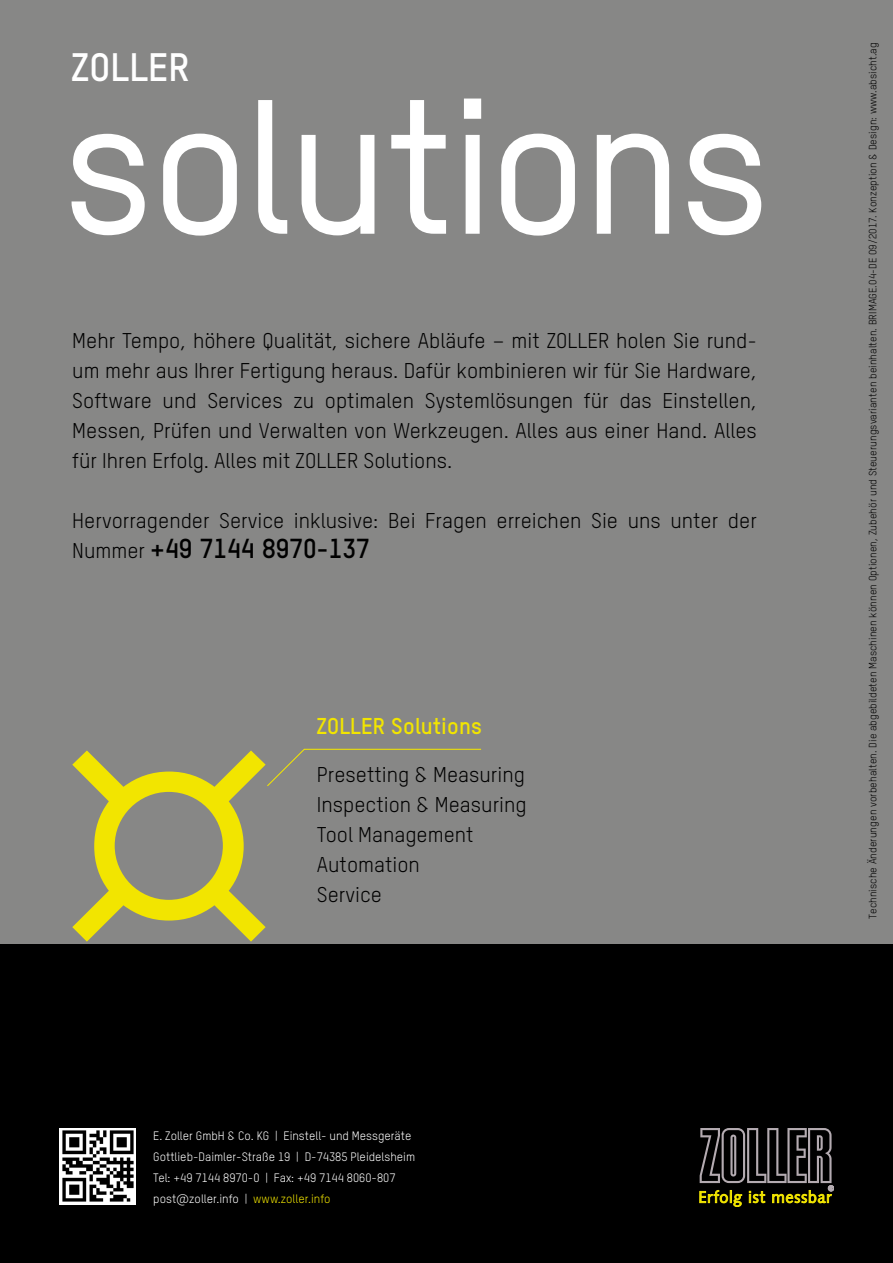
<style>
.page{position:relative;width:893px;height:1263px;background:#fff}
.page>*{position:absolute;margin:0;border:0;box-sizing:border-box;transform-origin:0 0}
.t1{font:500 187.5px "TSTARPRO";letter-spacing:-.02em;color:#fff}
.t2{font:700 39px "TSTARPRO";letter-spacing:.01em;color:#fff}
.t3{font:700 27px "TSTARPRO";color:#000}
.t4{font:700 22.5px "TSTARPRO";letter-spacing:.01em;color:#f2e500}
.t5{font:21px/30px "TSTARPRO";color:#000}
.t6{font:12px/21px "TSTARPRO";color:#fff}
.t7{font:10.5px "TSTARPRO";letter-spacing:.005em;color:#000}
.s1{font-weight:400;font-size:21px}
.s2{color:#f2e500}
</style>
<div class="page">
<div style="left:0;top:0;width:893px;height:944px;background:#878786"></div>
<div style="left:0;top:944px;width:893px;height:319px;background:#000"></div>
<svg style="left:699px;top:1128px;width:135px;height:79px"></svg>
<svg style="left:72px;top:748px;width:410px;height:194px"></svg>
<img style="left:60px;top:1128px;width:76px;height:76px">
<h2 class="t2" style="left:71px;top:41px;width:120px">ZOLLER</h2>
<p class="t7" style="left:866px;top:918px;width:878px;rotate:-90deg">Technische Änderungen vorbehalten. Die abgebildeten Maschinen können Optionen, Zubehör und Steuerungsvarianten beinhalten. BRIMAGE.04-DE 09/2017. Konzeption &amp; Design: www.absicht.ag</p>
<h1 class="t1" style="left:63px;top:41px;width:708px">solutions</h1>
<p class="t5" style="left:72px;top:325px;width:686px;text-align:justify">Mehr Tempo, höhere Qualität, sichere Abläufe – mit ZOLLER holen Sie rund&shy;um mehr aus Ihrer Fertigung heraus. Dafür kombinieren wir für Sie Hardware, Software und Services zu optimalen Systemlösungen für das Einstellen, Messen, Prüfen und Verwalten von Werkzeugen. Alles aus einer Hand. Alles für Ihren Erfolg. Alles mit ZOLLER Solutions.</p>
<p class="t5" style="left:72px;top:505px;width:686px">Hervorragender Service inklusive: Bei Fragen erreichen Sie uns unter der</p>
<p class="t3" style="left:72px;top:530px;width:299px"><span class="s1">Nummer</span> +49 7144 8970-137</p>
<p class="t4" style="left:317px;top:711px;width:167px">ZOLLER Solutions</p>
<p class="t5" style="left:317px;top:759px;width:211px">Presetting &amp; Measuring<br>Inspection &amp; Measuring<br>Tool Management<br>Automation<br>Service</p>
<p class="t6" style="left:153px;top:1125px;width:263px">E. Zoller GmbH &amp; Co. KG | Einstell- und Messgeräte Gottlieb-Daimler-Straße 19 | D-74385 Pleidelsheim Tel: +49 7144 8970-0 | Fax: +49 7144 8060-807 post@zoller.info | <span class="s2">www.zoller.info</span></p>
</div>
